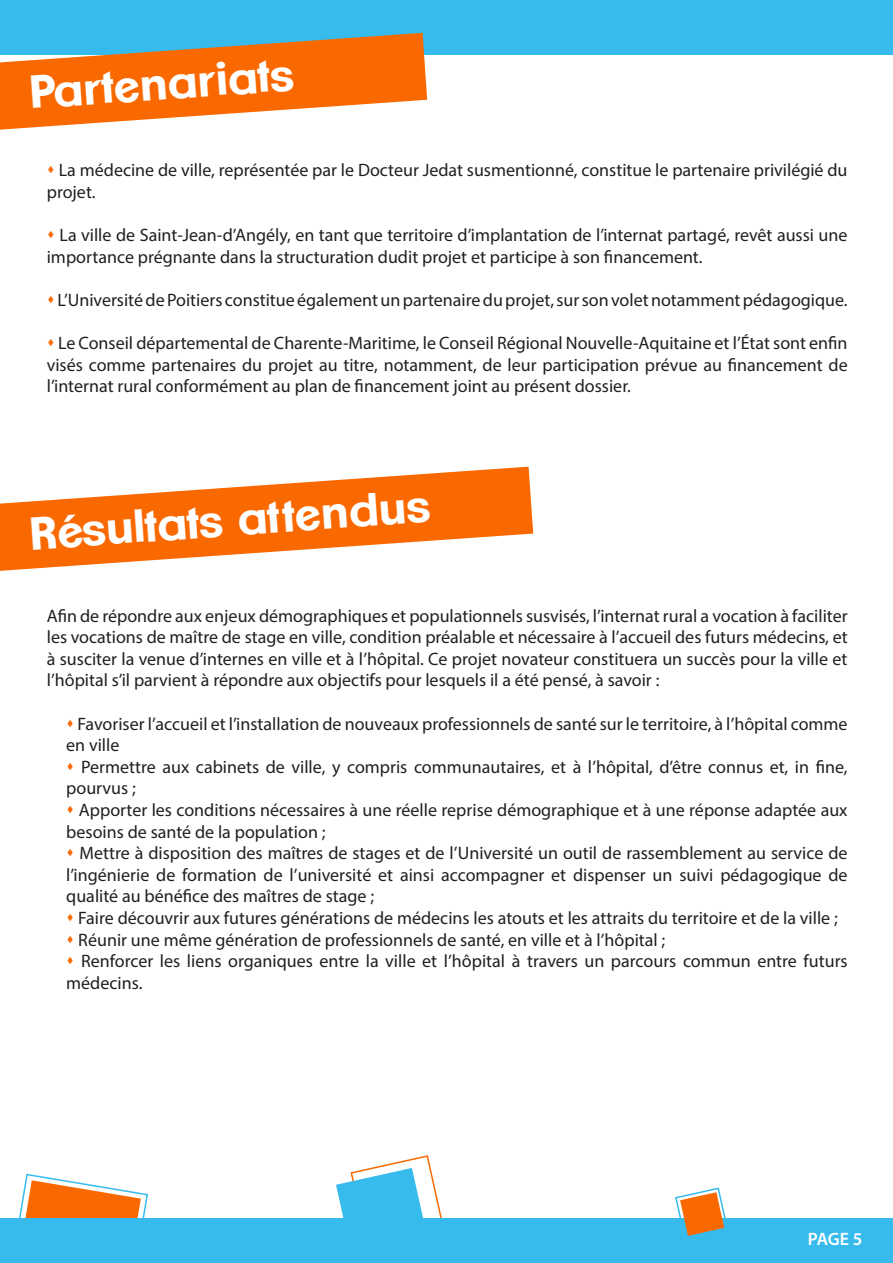
<style>
.page{position:relative;width:893px;height:1263px;background:#fff}
.page>*{position:absolute;margin:0;border:0;box-sizing:border-box;transform-origin:0 0}
.t1{font:700 45px "Clemente P Dam";color:#fff}
.t2{font:18px/21.6px "Myriad Pro";color:#231f20}
.t3{font:600 18px "Myriad Pro";color:#fff}
.s1{color:#fa6900}
</style>
<div class="page">
<svg style="left:336px;top:1155px;width:106px;height:63px"></svg>
<div style="left:0;top:1218px;width:893px;height:45px;background:#37bbed"></div>
<svg style="left:19px;top:1173px;width:129px;height:45px"></svg>
<svg style="left:675px;top:1187px;width:51px;height:49px"></svg>
<div style="left:0;top:0;width:893px;height:54px;background:#37bbed"></div>
<svg style="left:0;top:33px;width:427px;height:97px"></svg>
<svg style="left:0;top:467px;width:533px;height:104px;fill:#fa6900"></svg>
<p class="t1" style="left:28px;top:65px;width:266px;rotate:-4deg">Partenariats</p>
<p class="t2" style="left:47px;top:159px;width:802px"><span class="s1">▲</span> La médecine de ville, représentée par le Docteur Jedat susmentionné, constitue le partenaire privilégié du projet.</p>
<p class="t2" style="left:47px;top:224px;width:802px"><span class="s1">▲</span> La ville de Saint-Jean-d’Angély, en tant que territoire d’implantation de l’internat partagé, revêt aussi une importance prégnante dans la structuration dudit projet et participe à son financement.</p>
<p class="t2" style="left:47px;top:289px;width:802px"><span class="s1">▲</span> L’Université de Poitiers constitue également un partenaire du projet, sur son volet notamment pédagogique.</p>
<p class="t2" style="left:47px;top:332px;width:802px;text-align:justify"><span class="s1">▲</span> Le Conseil départemental de Charente-Maritime, le Conseil Régional Nouvelle-Aquitaine et l’État sont enfin visés comme partenaires du projet au titre, notamment, de leur participation prévue au financement de l’internat rural conformément au plan de financement joint au présent dossier.</p>
<p class="t1" style="left:28px;top:506px;width:403px;rotate:-4deg">Résultats attendus</p>
<p class="t2" style="left:47px;top:604px;width:802px;text-align:justify">Afin de répondre aux enjeux démographiques et populationnels susvisés, l’internat rural a vocation à faciliter les vocations de maître de stage en ville, condition préalable et nécessaire à l’accueil des futurs médecins, et à susciter la venue d’internes en ville et à l’hôpital. Ce projet novateur constituera un succès pour la ville et l’hôpital s’il parvient à répondre aux objectifs pour lesquels il a été pensé, à savoir :</p>
<p class="t2" style="left:66px;top:712px;width:783px"><span class="s1">▲</span> Favoriser l’accueil et l’installation de nouveaux professionnels de santé sur le territoire, à l’hôpital comme en ville</p>
<p class="t2" style="left:66px;top:756px;width:783px"><span class="s1">▲</span> Permettre aux cabinets de ville, y compris communautaires, et à l’hôpital, d’être connus et, in fine, pourvus ;</p>
<p class="t2" style="left:66px;top:799px;width:783px"><span class="s1">▲</span> Apporter les conditions nécessaires à une réelle reprise démographique et à une réponse adaptée aux besoins de santé de la population ;</p>
<p class="t2" style="left:66px;top:842px;width:783px;text-align:justify"><span class="s1">▲</span> Mettre à disposition des maîtres de stages et de l’Université un outil de rassemblement au service de l’ingénierie de formation de l’université et ainsi accompagner et dispenser un suivi pédagogique de qualité au bénéfice des maîtres de stage ;</p>
<p class="t2" style="left:66px;top:907px;width:773px"><span class="s1">▲</span> Faire découvrir aux futures générations de médecins les atouts et les attraits du territoire et de la ville ;</p>
<p class="t2" style="left:66px;top:928px;width:601px"><span class="s1">▲</span> Réunir une même génération de professionnels de santé, en ville et à l’hôpital ;</p>
<p class="t2" style="left:66px;top:950px;width:783px"><span class="s1">▲</span> Renforcer les liens organiques entre la ville et l’hôpital à travers un parcours commun entre futurs médecins.</p>
<p class="t3" style="left:808px;top:1227px;width:56px">PAGE 5</p>
</div>
